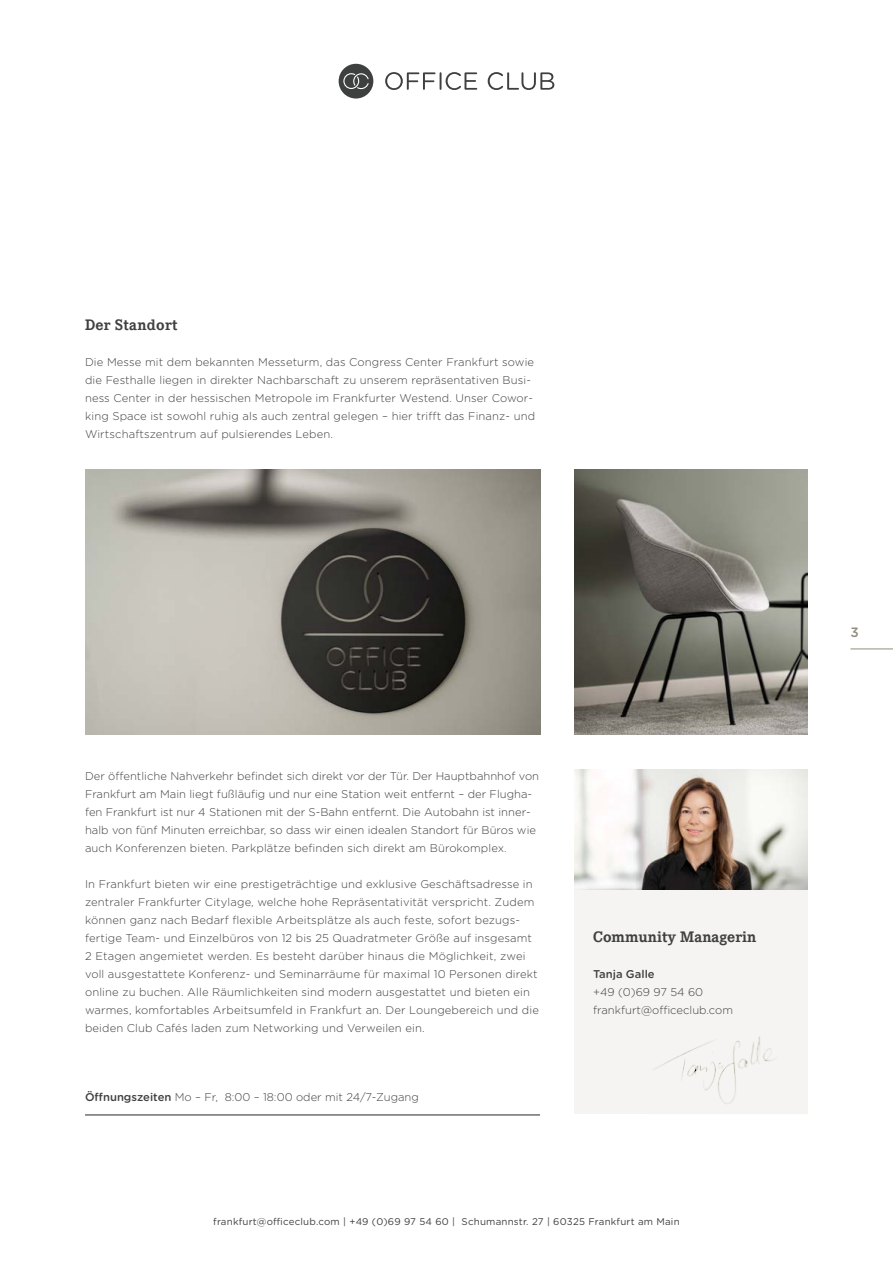
<style>
.page{position:relative;width:893px;height:1263px;background:#fff}
.page>*{position:absolute;margin:0;border:0;box-sizing:border-box;transform-origin:0 0}
.t1{font:700 15px "Corporate EBQ";color:#3e3f3f}
.t2{font:700 15px "Corporate EBQ";letter-spacing:.02em;color:#3e3f3f}
.t3{font:500 13.5px "Gotham Rounded";color:#8f8d80}
.t4{font:300 11.25px/18px "Gotham Rounded";letter-spacing:.01em;color:#3e3f3f}
.t5{font:500 11.25px "Gotham Rounded";color:#3e3f3f}
.t6{font:9.75px "Gotham Rounded";letter-spacing:.02em;color:#3e3f3f}
.s1{font-weight:500}
</style>
<div class="page">
<img style="left:574px;top:469px;width:234px;height:265px">
<img style="left:85px;top:469px;width:455px;height:265px">
<hr style="left:850px;top:649px;width:43px;height:1px;background:#8f8d80">
<div style="left:574px;top:769px;width:234px;height:345px;background:#f5f4f2"></div>
<img style="left:653px;top:1036px;width:123px;height:68px">
<hr style="left:85px;top:1115px;width:455px;height:1px;background:#272726">
<img style="left:574px;top:769px;width:234px;height:120px">
<svg style="left:339px;top:64px;width:34px;height:35px"></svg>
<svg style="left:385px;top:72px;width:169px;height:18px"></svg>
<h1 class="t2" style="left:85px;top:315px;width:94px">Der Standort</h1>
<p class="t4" style="left:85px;top:352px;width:452px">Die Messe mit dem bekannten Messeturm, das Congress Center Frankfurt sowie die Festhalle liegen in direkter Nachbarschaft zu unserem repräsentativen Busi&shy;ness Center in der hessischen Metropole im Frankfurter Westend. Unser Cowor&shy;king Space ist sowohl ruhig als auch zentral gelegen – hier trifft das Finanz- und Wirtschaftszentrum auf pulsierendes Leben.</p>
<p class="t4" style="left:85px;top:766px;width:456px">Der öffentliche Nahverkehr befindet sich direkt vor der Tür. Der Hauptbahnhof von Frankfurt am Main liegt fußläufig und nur eine Station weit entfernt – der Flugha&shy;fen Frankfurt ist nur 4 Stationen mit der S-Bahn entfernt. Die Autobahn ist inner&shy;halb von fünf Minuten erreichbar, so dass wir einen idealen Standort für Büros wie auch Konferenzen bieten. Parkplätze befinden sich direkt am Bürokomplex.</p>
<p class="t4" style="left:85px;top:874px;width:455px">In Frankfurt bieten wir eine prestigeträchtige und exklusive Geschäftsadresse in zentraler Frankfurter Citylage, welche hohe Repräsentativität verspricht. Zudem können ganz nach Bedarf flexible Arbeitsplätze als auch feste, sofort bezugs&shy;fertige Team- und Einzelbüros von 12 bis 25 Quadratmeter Größe auf insgesamt 2 Etagen angemietet werden. Es besteht darüber hinaus die Möglichkeit, zwei voll ausgestattete Konferenz- und Seminarräume für maximal 10 Personen direkt online zu buchen. Alle Räumlichkeiten sind modern ausgestattet und bieten ein warmes, komfortables Arbeitsumfeld in Frankfurt an. Der Loungebereich und die beiden Club Cafés laden zum Networking und Verweilen ein.</p>
<p class="t4" style="left:85px;top:1087px;width:335px"><span class="s1">Öffnungszeiten</span> Mo – Fr, 8:00 – 18:00 oder mit 24/7-Zugang</p>
<h1 class="t1" style="left:593px;top:927px;width:165px">Community Managerin</h1>
<p class="t5" style="left:593px;top:965px;width:63px">Tanja Galle</p>
<p class="t4" style="left:593px;top:982px;width:141px">+49 (0)69 97 54 60 frankfurt@officeclub.com</p>
<p class="t6" style="left:213px;top:1214px;width:468px">frankfurt@officeclub.com | +49 (0)69 97 54 60 | Schumannstr. 27 | 60325 Frankfurt am Main</p>
<p class="t3" style="left:850px;top:622px;width:10px">3</p>
</div>
